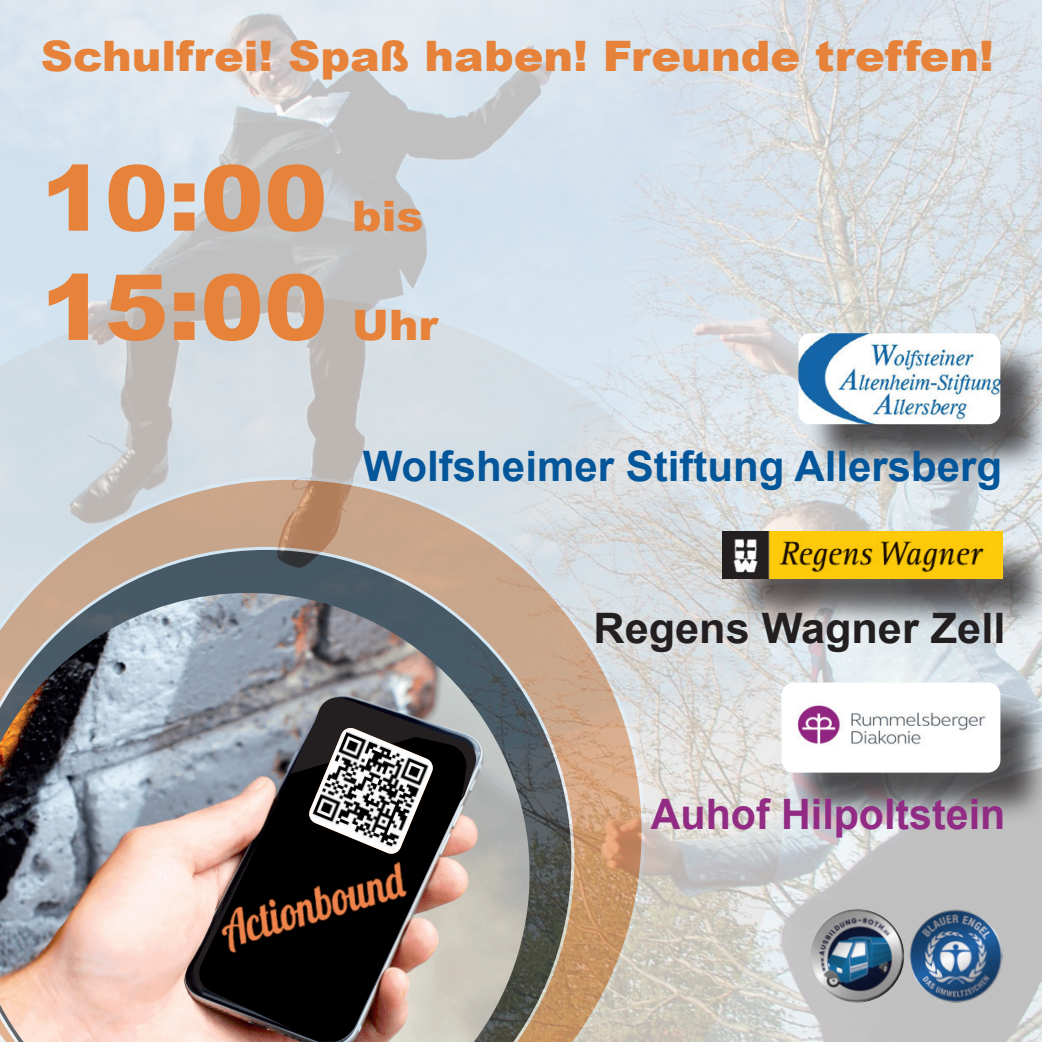
<style>
.page{position:relative;width:1042px;height:1042px;background:#fff}
.page>*{position:absolute;margin:0;border:0;box-sizing:border-box;transform-origin:0 0}
.t1{font:900 91px/109.2px "Arial";color:#e6823a;scale:1.05 1}
.t2{font:900 42px "Arial";color:#e6823a;scale:1.06 1}
.t3{font:700 42px "Arial";color:#03569a}
.t4{font:700 42px "Arial";color:#912b84}
.t5{font:700 42px "Arial";color:#231f20}
.s1{font-size:42px}
</style>
<div class="page">
<img style="left:0;top:0;width:1042px;height:1042px">
<img style="left:0;top:593px;width:529px;height:449px">
<div style="left:728px;top:537px;width:314px;height:95px;background:#231f20;opacity:.75"></div>
<img style="left:723px;top:532px;width:279px;height:46px">
<div style="left:805px;top:340px;width:237px;height:136px;background:#231f20;opacity:.75"></div>
<img style="left:798px;top:333px;width:202px;height:91px">
<div style="left:787px;top:688px;width:255px;height:136px;background:#231f20;opacity:.75"></div>
<img style="left:781px;top:682px;width:219px;height:90px">
<div style="left:906px;top:905px;width:102px;height:99px;background:#231f20;opacity:.5"></div>
<img style="left:196px;top:1007px;width:272px;height:34px">
<svg style="left:191px;top:695px;width:288px;height:312px;background:#6b5f5a"></svg>
<img style="left:308px;top:728px;width:126px;height:127px">
<svg style="left:807px;top:904px;width:103px;height:100px;background:#87929d"></svg>
<p class="t2" style="left:41px;top:26px;width:901px">Schulfrei! Spaß haben! Freunde treffen!</p>
<h1 class="t1" style="left:41px;top:141px;width:380px">10:00 <span class="s1">bis<br></span>15:00 <span class="s1">Uhr</span></h1>
<p class="t3" style="left:363px;top:436px;width:641px">Wolfsheimer Stiftung Allersberg</p>
<p class="t5" style="left:593px;top:598px;width:413px">Regens Wagner Zell</p>
<p class="t4" style="left:651px;top:784px;width:356px">Auhof Hilpoltstein</p>
</div>
